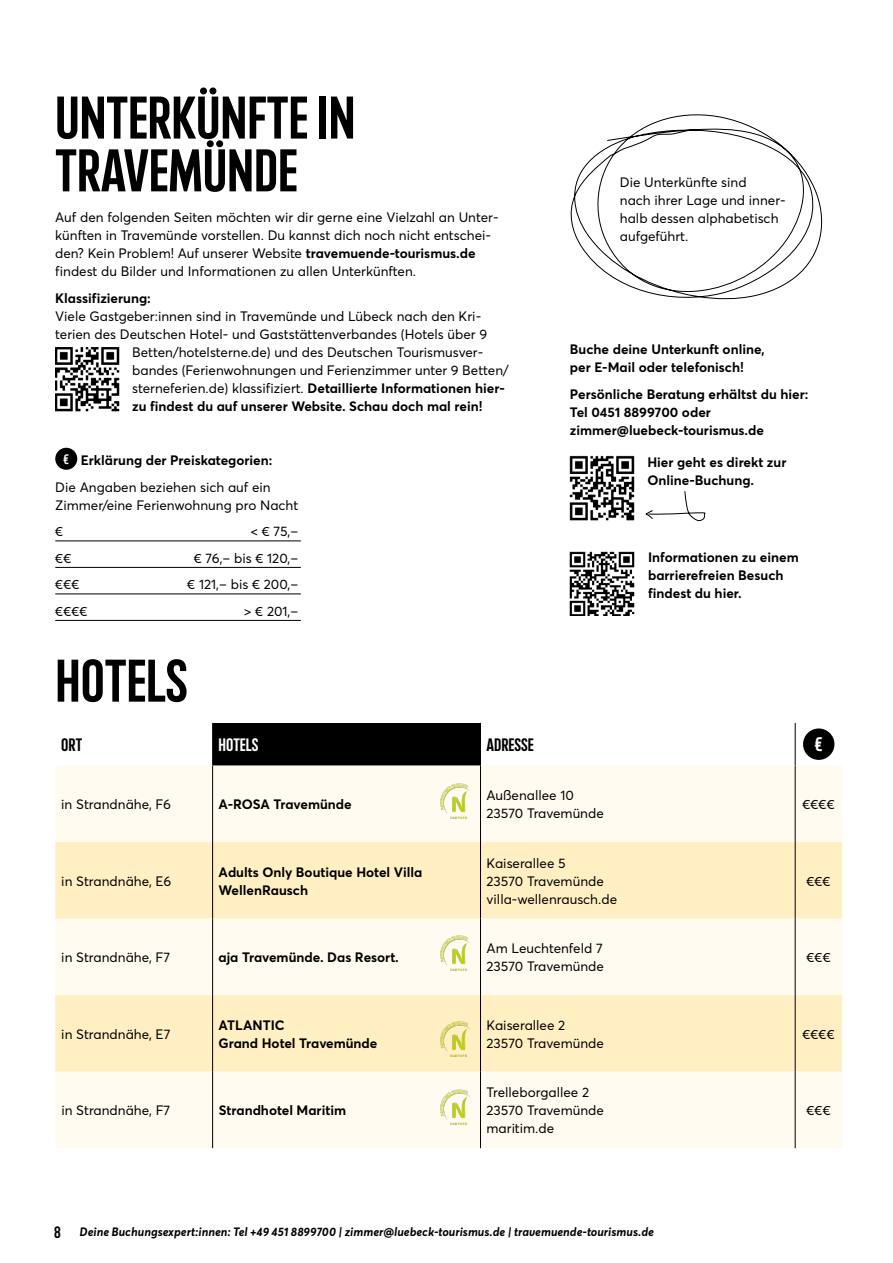
<style>
.page{position:relative;width:893px;height:1263px;background:#fff}
.page>*{position:absolute;margin:0;border:0;box-sizing:border-box;transform-origin:0 0}
.t1{font:700 60px/52.8px "Trave";color:#000}
.t2{font:700 19.5px "Trave";color:#fff}
.t3{font:700 18px "Trave";color:#000}
.t4{font:700 18px "Trave";color:#fff}
.t5{font:13.5px/18px "Averta";color:#000}
.t6{font:700 13.5px/18px "Averta";color:#000}
.t7{font:italic 700 12px "Averta";color:#000}
.s1{font-weight:700}
.s2{font-family:"Trave";font-size:13.65px;color:#fff}
.s3{font-weight:400}
.s4{font-family:"Trave";font-style:normal;font-size:16.5px}
</style>
<div class="page">
<img style="left:570px;top:552px;width:64px;height:64px">
<img style="left:55px;top:347px;width:64px;height:64px">
<svg style="left:570px;top:114px;width:253px;height:186px"></svg>
<img style="left:570px;top:456px;width:64px;height:64px">
<div style="left:213px;top:723px;width:267px;height:42px;background:#000"></div>
<hr style="left:212px;top:723px;width:1px;height:42px;background:#000">
<hr style="left:480px;top:723px;width:1px;height:42px;background:#000">
<hr style="left:795px;top:723px;width:1px;height:42px;background:#000">
<div style="left:803px;top:728px;width:31px;height:32px;background:#000;border-radius:50%"></div>
<div style="left:55px;top:765px;width:787px;height:383px;background:#fffbf1"></div>
<svg style="left:55px;top:842px;width:787px;height:229px;fill:#ffefc3"></svg>
<hr style="left:480px;top:765px;width:1px;height:77px;background:#000">
<hr style="left:795px;top:765px;width:1px;height:77px;background:#000">
<hr style="left:480px;top:842px;width:1px;height:76px;background:#000">
<hr style="left:795px;top:842px;width:1px;height:76px;background:#000">
<hr style="left:480px;top:918px;width:1px;height:77px;background:#000">
<hr style="left:795px;top:918px;width:1px;height:77px;background:#000">
<hr style="left:480px;top:995px;width:1px;height:76px;background:#000">
<hr style="left:795px;top:995px;width:1px;height:76px;background:#000">
<hr style="left:480px;top:1071px;width:1px;height:77px;background:#000">
<hr style="left:795px;top:1071px;width:1px;height:77px;background:#000">
<hr style="left:212px;top:765px;width:1px;height:77px;background:#000">
<hr style="left:212px;top:918px;width:1px;height:77px;background:#000">
<hr style="left:212px;top:842px;width:1px;height:76px;background:#000">
<hr style="left:212px;top:995px;width:1px;height:76px;background:#000">
<hr style="left:212px;top:1071px;width:1px;height:77px;background:#000">
<img style="left:439px;top:777px;width:33px;height:42px">
<img style="left:439px;top:929px;width:33px;height:42px">
<img style="left:439px;top:1015px;width:33px;height:42px">
<img style="left:439px;top:1083px;width:33px;height:42px">
<svg style="left:645px;top:491px;width:61px;height:31px"></svg>
<hr style="left:55px;top:540px;width:246px;height:1px;background:#000">
<hr style="left:55px;top:567px;width:246px;height:1px;background:#000">
<hr style="left:55px;top:593px;width:246px;height:1px;background:#000">
<hr style="left:55px;top:620px;width:246px;height:1px;background:#000">
<div style="left:55px;top:448px;width:22px;height:22px;background:#000;border-radius:50%"></div>
<h1 class="t1" style="left:55px;top:91px;width:302px">UNTERKÜNFTE IN<br>TRAVEMÜNDE</h1>
<p class="t5" style="left:55px;top:208px;width:445px">Auf den folgenden Seiten möchten wir dir gerne eine Vielzahl an Unter&shy;künften in Travemünde vorstellen. Du kannst dich noch nicht entschei&shy;den? Kein Problem! Auf unserer Website <span class="s1">travemuende-tourismus.de </span>findest du Bilder und Informationen zu allen Unterkünften.</p>
<p class="t6" style="left:55px;top:289px;width:97px">Klassifizierung:</p>
<p class="t5" style="left:55px;top:307px;width:427px">Viele Gastgeber:innen sind in Travemünde und Lübeck nach den Kri-</p>
<p class="t5" style="left:55px;top:325px;width:434px">terien des Deutschen Hotel- und Gaststättenverbandes (Hotels über 9</p>
<p class="t5" style="left:132px;top:343px;width:352px">Betten/hotelsterne.de) und des Deutschen Tourismusver-</p>
<p class="t5" style="left:132px;top:361px;width:378px">bandes (Ferienwohnungen und Ferienzimmer unter 9 Betten/</p>
<p class="t5" style="left:132px;top:379px;width:374px">sterneferien.de) klassifiziert. <span class="s1">Detaillierte Informationen hier-</span></p>
<p class="t6" style="left:132px;top:397px;width:352px">zu findest du auf unserer Website. Schau doch mal rein!</p>
<p class="t6" style="left:55px;top:447px;width:219px;line-height:26.5px;text-align:right"><span class="s2">€</span> Erklärung der Preiskategorien:<br><span class="s3">Die Angaben beziehen sich auf ein</span></p>
<p class="t5" style="left:55px;top:492px;width:245px;line-height:26.5px">Zimmer/eine Ferienwohnung pro Nacht €</p>
<p class="t5" style="left:250px;top:522px;width:49px">&lt; € 75,–</p>
<p class="t5" style="left:55px;top:549px;width:18px">€€</p>
<p class="t5" style="left:194px;top:549px;width:106px">€ 76,– bis € 120,–</p>
<p class="t5" style="left:55px;top:575px;width:26px">€€€</p>
<p class="t5" style="left:187px;top:575px;width:112px">€ 121,– bis € 200,–</p>
<p class="t5" style="left:55px;top:602px;width:34px">€€€€</p>
<p class="t5" style="left:244px;top:602px;width:56px">&gt; € 201,–</p>
<p class="t5" style="left:620px;top:173px;width:167px">Die Unterkünfte sind<br>nach ihrer Lage und inner&shy;halb dessen alphabetisch aufgeführt.</p>
<p class="t6" style="left:570px;top:340px;width:196px">Buche deine Unterkunft online, per E-Mail oder telefonisch!</p>
<p class="t6" style="left:570px;top:385px;width:240px">Persönliche Beratung erhältst du hier:<br>Tel 0451 8899700 oder zimmer@luebeck-tourismus.de</p>
<p class="t6" style="left:647px;top:453px;width:140px">Hier geht es direkt zur<br>Online-Buchung.</p>
<p class="t6" style="left:648px;top:548px;width:152px">Informationen zu einem barrierefreien Besuch findest du hier.</p>
<h1 class="t1" style="left:55px;top:654px;width:134px">HOTELS</h1>
<h3 class="t3" style="left:61px;top:735px;width:22px">ORT</h3>
<h3 class="t4" style="left:219px;top:735px;width:41px">HOTELS</h3>
<h3 class="t3" style="left:486px;top:735px;width:49px">ADRESSE</h3>
<h2 class="t2" style="left:815px;top:734px;width:9px">€</h2>
<p class="t5" style="left:61px;top:795px;width:111px">in Strandnähe, F6</p>
<p class="t6" style="left:219px;top:795px;width:135px">A-ROSA Travemünde</p>
<p class="t5" style="left:486px;top:786px;width:119px">Außenallee 10<br>23570 Travemünde</p>
<p class="t5" style="left:802px;top:795px;width:34px">€€€€</p>
<p class="t5" style="left:61px;top:872px;width:112px">in Strandnähe, E6</p>
<p class="t6" style="left:219px;top:862px;width:205px">Adults Only Boutique Hotel Villa<br>WellenRausch</p>
<p class="t5" style="left:486px;top:854px;width:132px">Kaiserallee 5<br>23570 Travemünde villa-wellenrausch.de</p>
<p class="t5" style="left:806px;top:872px;width:26px">€€€</p>
<p class="t5" style="left:61px;top:948px;width:110px">in Strandnähe, F7</p>
<p class="t6" style="left:219px;top:948px;width:182px">aja Travemünde. Das Resort.</p>
<p class="t5" style="left:487px;top:939px;width:119px">Am Leuchtenfeld 7<br>23570 Travemünde</p>
<p class="t5" style="left:806px;top:948px;width:26px">€€€</p>
<p class="t5" style="left:61px;top:1025px;width:111px">in Strandnähe, E7</p>
<p class="t6" style="left:219px;top:1016px;width:160px">ATLANTIC<br>Grand Hotel Travemünde</p>
<p class="t5" style="left:487px;top:1016px;width:119px">Kaiserallee 2<br>23570 Travemünde</p>
<p class="t5" style="left:802px;top:1025px;width:34px">€€€€</p>
<p class="t5" style="left:61px;top:1101px;width:110px">in Strandnähe, F7</p>
<p class="t6" style="left:219px;top:1101px;width:129px">Strandhotel Maritim</p>
<p class="t5" style="left:487px;top:1083px;width:119px">Trelleborgallee 2<br>23570 Travemünde maritim.de</p>
<p class="t7" style="left:54px;top:1224px;width:601px"><span class="s4">8</span> Deine Buchungsexpert:innen: Tel +49 451 8899700 | zimmer@luebeck-tourismus.de | travemuende-tourismus.de</p>
<p class="t5" style="left:806px;top:1101px;width:26px">€€€</p>
</div>
